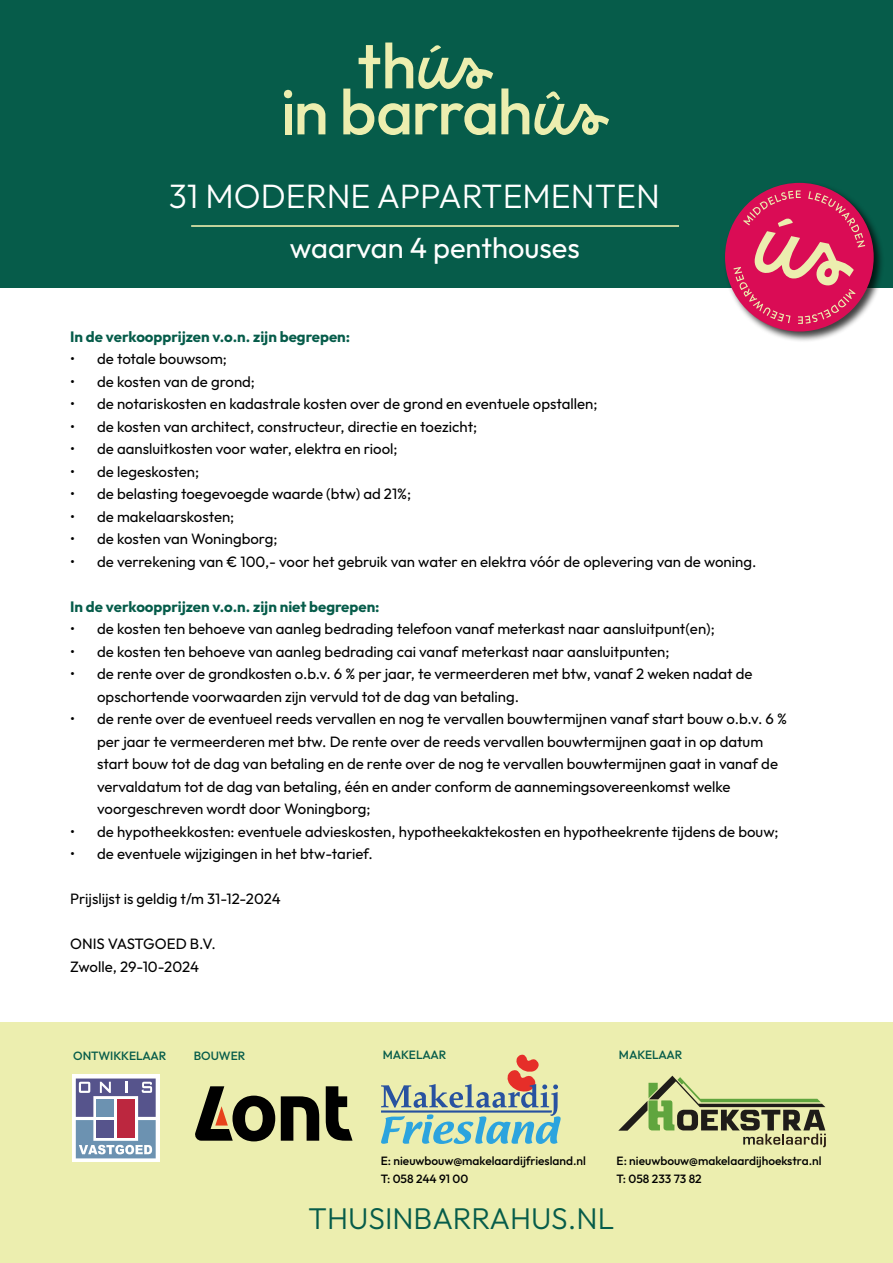
<style>
.page{position:relative;width:893px;height:1263px;background:#fff}
.page>*{position:absolute;margin:0;border:0;box-sizing:border-box;transform-origin:0 0}
.t1{font:300 33.9px "Outfit";color:#fff}
.t2{font:300 30.15px "Outfit";color:#065c4a}
.t3{font:29.1px "Outfit";color:#fff}
.t4{font:15px/22.5px "Outfit";color:#000}
.t5{font:700 15px "Outfit";color:#065c4a}
.t6{font:500 12px/18px "Outfit";color:#000}
.t7{font:500 12px "Outfit";letter-spacing:-.01em;color:#065c4a}
</style>
<div class="page">
<div style="left:0;top:0;width:893px;height:287px;background:#065c4a"></div>
<hr style="left:191px;top:225px;width:488px;height:2px;background:#eceeaf">
<svg style="left:284px;top:90px;width:41px;height:44px"></svg>
<svg style="left:343px;top:43px;width:152px;height:92px"></svg>
<svg style="left:501px;top:88px;width:108px;height:47px"></svg>
<div style="left:723px;top:181px;width:162px;height:161px;background:#000;opacity:.75"></div>
<div style="left:725px;top:183px;width:149px;height:148px;background:#da0c55;border-radius:50%"></div>
<svg style="left:733px;top:190px;width:132px;height:134px"></svg>
<div style="left:0;top:1022px;width:893px;height:241px;background:#eceeaf"></div>
<svg style="left:281px;top:1096px;width:38px;height:45px"></svg>
<svg style="left:195px;top:1086px;width:80px;height:55px"></svg>
<svg style="left:326px;top:1086px;width:27px;height:55px"></svg>
<svg style="left:618px;top:1076px;width:208px;height:71px"></svg>
<svg style="left:381px;top:1055px;width:180px;height:89px"></svg>
<svg style="left:72px;top:1074px;width:88px;height:88px"></svg>
<svg style="left:76px;top:1078px;width:80px;height:80px"></svg>
<h1 class="t1" style="left:169px;top:176px;width:493px">31 MODERNE APPARTEMENTEN</h1>
<h3 class="t3" style="left:290px;top:230px;width:291px">waarvan 4 penthouses</h3>
<p class="t5" style="left:70px;top:327px;width:282px">In de verkoopprijzen v.o.n. zijn begrepen:</p>
<p class="t4" style="left:70px;top:347px;width:158px">• de totale bouwsom;</p>
<p class="t4" style="left:70px;top:370px;width:186px">• de kosten van de grond;</p>
<p class="t4" style="left:70px;top:392px;width:529px">• de notariskosten en kadastrale kosten over de grond en eventuele opstallen;</p>
<p class="t4" style="left:70px;top:415px;width:409px">• de kosten van architect, constructeur, directie en toezicht;</p>
<p class="t4" style="left:70px;top:437px;width:329px">• de aansluitkosten voor water, elektra en riool;</p>
<p class="t4" style="left:70px;top:460px;width:130px">• de legeskosten;</p>
<p class="t4" style="left:70px;top:482px;width:343px">• de belasting toegevoegde waarde (btw) ad 21%;</p>
<p class="t4" style="left:70px;top:505px;width:166px">• de makelaarskosten;</p>
<p class="t4" style="left:70px;top:527px;width:209px">• de kosten van Woningborg;</p>
<p class="t4" style="left:70px;top:550px;width:688px">• de verrekening van € 100,- voor het gebruik van water en elektra vóór de oplevering van de woning.</p>
<p class="t5" style="left:70px;top:597px;width:311px">In de verkoopprijzen v.o.n. zijn niet begrepen:</p>
<p class="t4" style="left:70px;top:617px;width:646px">• de kosten ten behoeve van aanleg bedrading telefoon vanaf meterkast naar aansluitpunt(en);</p>
<p class="t4" style="left:70px;top:640px;width:601px">• de kosten ten behoeve van aanleg bedrading cai vanaf meterkast naar aansluitpunten;</p>
<p class="t4" style="left:97px;top:662px;width:657px;text-indent:-27px">• de rente over de grondkosten o.b.v. 6 % per jaar, te vermeerderen met btw, vanaf 2 weken nadat de opschortende voorwaarden zijn vervuld tot de dag van betaling.</p>
<p class="t4" style="left:97px;top:707px;width:691px;text-indent:-27px">• de rente over de eventueel reeds vervallen en nog te vervallen bouwtermijnen vanaf start bouw o.b.v. 6 % per jaar te vermeerderen met btw. De rente over de reeds vervallen bouwtermijnen gaat in op datum start bouw tot de dag van betaling en de rente over de nog te vervallen bouwtermijnen gaat in vanaf de vervaldatum tot de dag van betaling, één en ander conform de aannemingsovereenkomst welke voorgeschreven wordt door Woningborg;</p>
<p class="t4" style="left:70px;top:820px;width:710px">• de hypotheekkosten: eventuele advieskosten, hypotheekaktekosten en hypotheekrente tijdens de bouw;</p>
<p class="t4" style="left:70px;top:842px;width:304px">• de eventuele wijzigingen in het btw-tarief.</p>
<p class="t4" style="left:70px;top:887px;width:212px">Prijslijst is geldig t/m 31-12-2024</p>
<p class="t4" style="left:70px;top:932px;width:147px">ONIS VASTGOED B.V.<br>Zwolle, 29-10-2024</p>
<p class="t7" style="left:73px;top:1048px;width:95px">ONTWIKKELAAR</p>
<p class="t7" style="left:194px;top:1048px;width:53px">BOUWER</p>
<p class="t7" style="left:383px;top:1047px;width:65px">MAKELAAR</p>
<p class="t7" style="left:619px;top:1047px;width:65px">MAKELAAR</p>
<p class="t6" style="left:381px;top:1152px;width:207px">E: nieuwbouw@makelaardijfriesland.nl<br>T: 058 244 91 00</p>
<p class="t6" style="left:617px;top:1152px;width:206px">E: nieuwbouw@makelaardijhoekstra.nl<br>T: 058 233 73 82</p>
<h2 class="t2" style="left:308px;top:1200px;width:308px">THUSINBARRAHUS.NL</h2>
</div>
